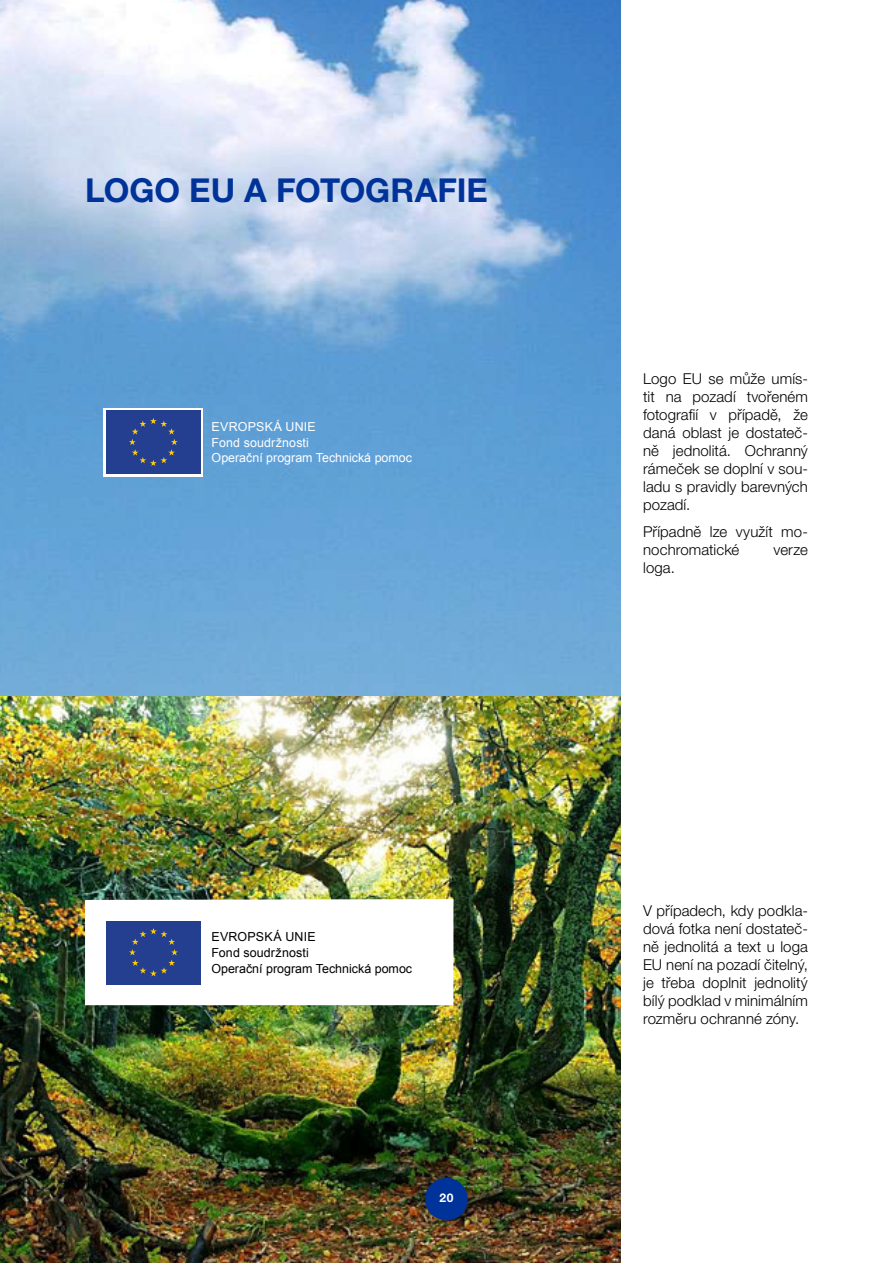
<style>
.page{position:relative;width:893px;height:1263px;background:#fff}
.page>*{position:absolute;margin:0;border:0;box-sizing:border-box;transform-origin:0 0}
.t1{font:700 33px "Helvetica Neue";letter-spacing:-.005em;color:#039}
.t2{font:300 15px/18px "Helvetica Neue";letter-spacing:.005em;color:#000;text-align:justify}
.t3{font:12.45px "Arial MT2";color:#fff}
.t4{font:12.45px "Arial MT2";color:#000}
.t5{font:12.45px "Arial";letter-spacing:.02em;color:#fff}
.t6{font:12.45px "Arial";letter-spacing:.02em;color:#000}
.t7{font:700 12px "Helvetica Neue";color:#fff}
</style>
<div class="page">
<img style="left:0;top:695px;width:620px;height:568px">
<img style="left:0;top:0;width:620px;height:695px">
<svg style="left:104px;top:408px;width:99px;height:68px"></svg>
<div style="left:106px;top:411px;width:95px;height:63px;background:#243e90"></div>
<svg style="left:129px;top:418px;width:49px;height:48px"></svg>
<svg style="left:85px;top:899px;width:368px;height:106px"></svg>
<div style="left:425px;top:1178px;width:43px;height:42px;background:#039;border-radius:50%"></div>
<h1 class="t1" style="left:85px;top:165px;width:404px">LOGO EU A FOTOGRAFIE</h1>
<p class="t5" style="left:212px;top:418px;width:106px">EVROPSKÁ UNIE</p>
<p class="t3" style="left:212px;top:450px;width:202px">Operační program Technická pomoc</p>
<p class="t3" style="left:212px;top:434px;width:99px">Fond soudržnosti</p>
<p class="t6" style="left:211px;top:929px;width:106px">EVROPSKÁ UNIE</p>
<p class="t4" style="left:211px;top:960px;width:202px">Operační program Technická pomoc</p>
<p class="t4" style="left:211px;top:944px;width:99px">Fond soudržnosti</p>
<p class="t7" style="left:440px;top:1189px;width:15px">20</p>
<p class="t2" style="left:643px;top:369px;width:166px">Logo EU se může umís&shy;tit na pozadí tvořeném fotografií v případě, že daná oblast je dostateč&shy;ně jednolitá. Ochranný rámeček se doplní v sou&shy;ladu s pravidly barevných pozadí.</p>
<p class="t2" style="left:643px;top:522px;width:166px">Případně lze využít mo&shy;nochromatické</p>
<p class="t2" style="left:773px;top:540px;width:36px">verze</p>
<p class="t2" style="left:643px;top:558px;width:33px">loga.</p>
<p class="t2" style="left:643px;top:901px;width:166px">V případech, kdy podkla&shy;dová fotka není dostateč&shy;ně jednolitá a text u loga EU není na pozadí čitelný, je třeba doplnit jednolitý bílý podklad v minimálním rozměru ochranné zóny.</p>
</div>
